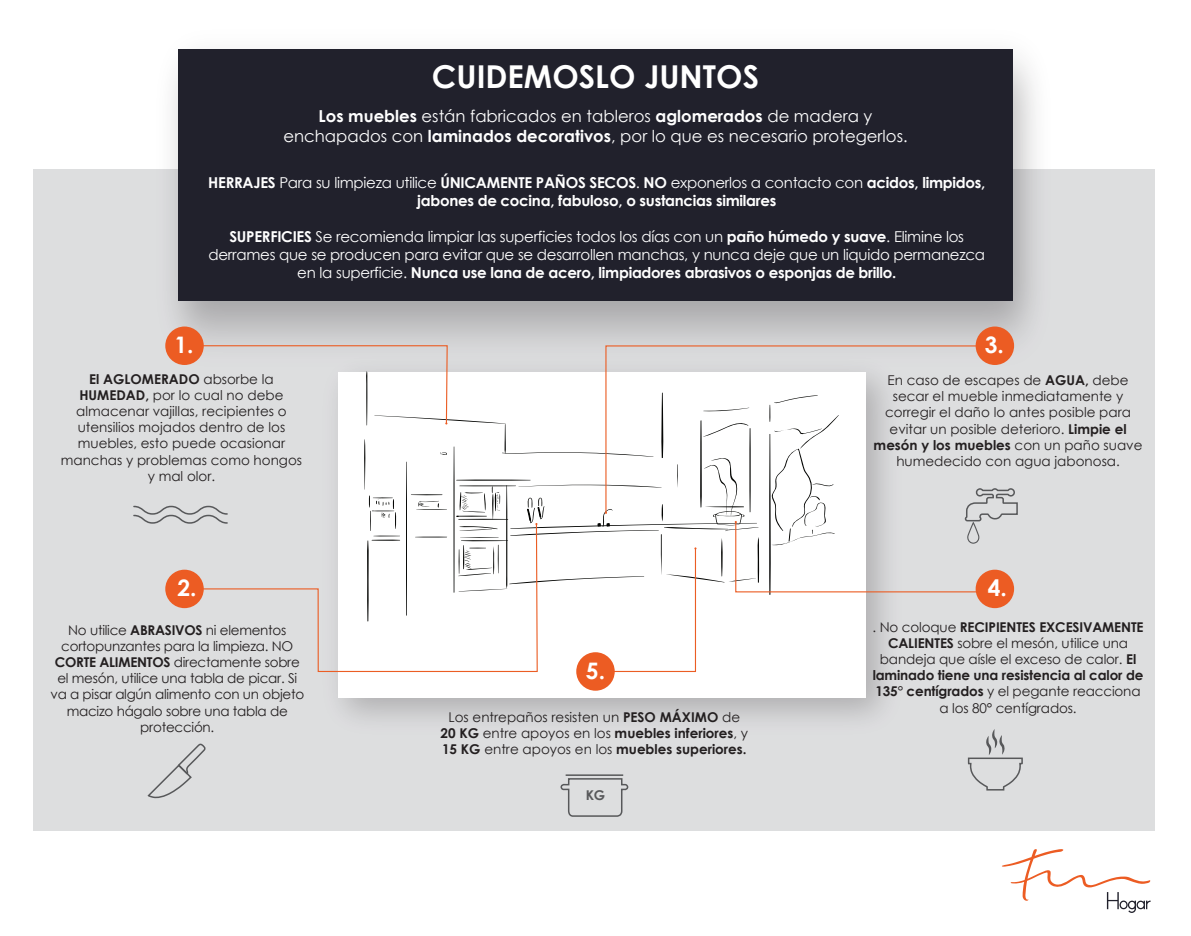
<style>
.page{position:relative;width:1191px;height:936px;background:#fff}
.page>*{position:absolute;margin:0;border:0;box-sizing:border-box;transform-origin:0 0}
.t1{font:700 31.5px "Century Gothic";color:#fff}
.t2{font:700 22.8px "Century Gothic";color:#fff}
.t3{font:16.5px/19.8px "Century Gothic";color:#fff;text-align:center}
.t4{font:15px/18px "Century Gothic";letter-spacing:-.02em;color:#fff;text-align:center}
.t5{font:700 15px/18px "Century Gothic";letter-spacing:-.02em;color:#fff;text-align:center}
.t6{font:13.5px/16.2px "Century Gothic";color:#231f20;text-align:center}
.t7{font:13.5px/16.2px "Century Gothic";letter-spacing:-.02em;color:#231f20;text-align:center}
.t8{font:700 13.5px "Century Gothic";color:#57585a}
.s1{font-weight:700}
.s2{font-weight:400}
</style>
<div class="page">
<div style="left:34px;top:169px;width:1121px;height:661px;background:#dddedf"></div>
<img style="left:329px;top:672px;width:558px;height:47px">
<div style="left:338px;top:372px;width:527px;height:325px;background:#fff"></div>
<img style="left:171px;top:49px;width:865px;height:295px">
<div style="left:178px;top:50px;width:835px;height:251px;background:#21212c"></div>
<div style="left:165px;top:326px;width:39px;height:39px;background:#ec5c23;border-radius:50%"></div>
<div style="left:576px;top:652px;width:38px;height:38px;background:#ec5c23;border-radius:50%"></div>
<svg style="left:147px;top:743px;width:59px;height:55px"></svg>
<div style="left:975px;top:326px;width:39px;height:39px;background:#ec5c23;border-radius:50%"></div>
<svg style="left:967px;top:729px;width:56px;height:62px"></svg>
<svg style="left:560px;top:775px;width:69px;height:42px"></svg>
<hr style="left:565px;top:774px;width:58px;height:1px;background:#57585a">
<svg style="left:133px;top:344px;width:885px;height:328px"></svg>
<svg style="left:1002px;top:849px;width:148px;height:63px"></svg>
<h1 class="t1" style="left:432px;top:52px;width:328px">CUIDEMOSLO JUNTOS</h1>
<p class="t3" style="left:283px;top:106px;width:626px"><span class="s1">Los muebles</span> están fabricados en tableros <span class="s1">aglomerados</span> de madera y enchapados con <span class="s1">laminados decorativos</span>, por lo que es necesario protegerlos.</p>
<p class="t5" style="left:208px;top:173px;width:778px">HERRAJES <span class="s2">Para su limpieza utilice</span> ÚNICAMENTE PAÑOS SECOS<span class="s2">.</span> NO <span class="s2">exponerlos a contacto con</span> acidos, limpidos, jabones de cocina, fabuloso, o sustancias similares</p>
<p class="t4" style="left:208px;top:227px;width:778px"><span class="s1">SUPERFICIES</span> Se recomienda limpiar las superficies todos los días con un <span class="s1">paño húmedo y suave</span>. Elimine los derrames que se producen para evitar que se desarrollen manchas, y nunca deje que un liquido permanezca en la superficie. <span class="s1">Nunca use lana de acero, limpiadores abrasivos o esponjas de brillo.</span></p>
<h2 class="t2" style="left:175px;top:327px;width:21px">1.</h2>
<h2 class="t2" style="left:985px;top:327px;width:21px">3.</h2>
<p class="t6" style="left:61px;top:370px;width:243px"><span class="s1">El AGLOMERADO</span> absorbe la<br><span class="s1">HUMEDAD,</span> por lo cual no debe almacenar vajillas, recipientes o utensilios mojados dentro de los muebles, esto puede ocasionar manchas y problemas como hongos y mal olor.</p>
<h2 class="t2" style="left:178px;top:571px;width:21px">2.</h2>
<p class="t6" style="left:873px;top:372px;width:270px">En caso de escapes de <span class="s1">AGUA,</span> debe secar el mueble inmediatamente y corregir el daño lo antes posible para evitar un posible deterioro. <span class="s1">Limpie el mesón y los muebles</span> con un paño suave humedecido con agua jabonosa.</p>
<h2 class="t2" style="left:988px;top:571px;width:21px">4.</h2>
<p class="t7" style="left:50px;top:621px;width:255px">No utilice <span class="s1">ABRASIVOS</span> ni elementos cortopunzantes para la limpieza. NO<br><span class="s1">CORTE ALIMENTOS</span> directamente sobre el mesón, utilice una tabla de picar. Si va a pisar algún alimento con un objeto macizo hágalo sobre una tabla de protección.</p>
<p class="t6" style="left:872px;top:618px;width:272px">. No coloque <span class="s1">RECIPIENTES EXCESIVAMENTE CALIENTES</span> sobre el mesón, utilice una bandeja que aísle el exceso de calor. <span class="s1">El laminado tiene una resistencia al calor de 135° centígrados</span> y el pegante reacciona a los 80° centígrados.</p>
<h2 class="t2" style="left:586px;top:653px;width:21px">5.</h2>
<p class="t6" style="left:440px;top:708px;width:309px">Los entrepaños resisten un <span class="s1">PESO MÁXIMO</span> de<br><span class="s1">20 KG</span> entre apoyos en los <span class="s1">muebles inferiores</span>, y<br><span class="s1">15 KG</span> entre apoyos en los <span class="s1">muebles superiores.</span></p>
<p class="t8" style="left:586px;top:785px;width:21px">KG</p>
</div>
